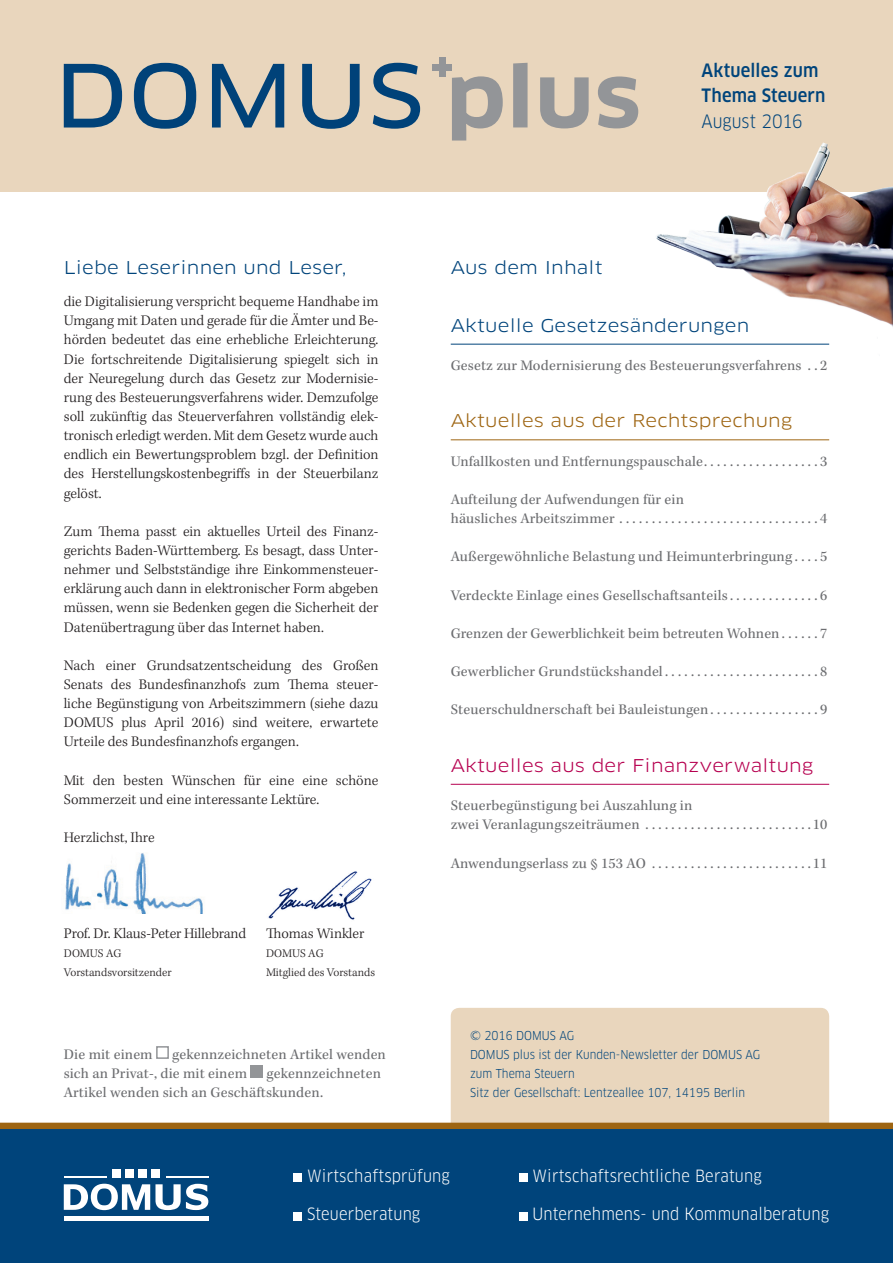
<style>
.page{position:relative;width:893px;height:1263px;background:#fff}
.page>*{position:absolute;margin:0;border:0;box-sizing:border-box;transform-origin:0 0}
.t1{font:500 18px/25.5px "Clan Pro Narr";letter-spacing:.01em;color:#00447b}
.t2{font:18px "Clan Pro Narr";letter-spacing:-.005em;color:#00447b}
.t3{font:expanded 17.25px "Clan Pro";letter-spacing:.01em;color:#00447b}
.t4{font:expanded 17.25px "Clan Pro";letter-spacing:.01em;color:#b60150}
.t5{font:expanded 17.25px "Clan Pro";letter-spacing:.01em;color:#9e6512}
.t6{font:16.5px "Clan Pro Narr";letter-spacing:.01em;color:#fff}
.t7{font:300 15px/19.2px "Kepler Std";color:#231f20;text-align:justify}
.t8{font:15px/19.2px "Kepler Std";letter-spacing:.01em;color:#6c6d70}
.t9{font:12px/19.2px "Clan Pro Narr";color:#00447b}
.t10{font:300 12px/19.2px "Kepler Std";color:#231f20}
</style>
<div class="page">
<div style="left:451px;top:1008px;width:378px;height:134px;background:#e9d6bd;border-radius:9px"></div>
<div style="left:0;top:1126px;width:893px;height:137px;background:#00447b"></div>
<div style="left:0;top:1123px;width:893px;height:6px;background:#9e6512"></div>
<div style="left:0;top:0;width:893px;height:191px;background:#e9d6bd"></div>
<svg style="left:64px;top:64px;width:58px;height:64px"></svg>
<svg style="left:134px;top:63px;width:62px;height:66px"></svg>
<svg style="left:212px;top:64px;width:72px;height:64px"></svg>
<svg style="left:302px;top:64px;width:58px;height:65px"></svg>
<svg style="left:373px;top:63px;width:47px;height:66px"></svg>
<svg style="left:452px;top:76px;width:51px;height:65px"></svg>
<svg style="left:513px;top:63px;width:15px;height:64px"></svg>
<svg style="left:540px;top:77px;width:49px;height:51px"></svg>
<svg style="left:598px;top:76px;width:40px;height:52px"></svg>
<div style="left:439px;top:57px;width:6px;height:20px;background:#939598"></div>
<div style="left:433px;top:64px;width:19px;height:6px;background:#939598"></div>
<div style="left:113px;top:1169px;width:8px;height:9px;background:#fff"></div>
<div style="left:125px;top:1169px;width:9px;height:9px;background:#fff"></div>
<div style="left:138px;top:1169px;width:9px;height:9px;background:#fff"></div>
<div style="left:151px;top:1169px;width:8px;height:9px;background:#fff"></div>
<hr style="left:64px;top:1216px;width:144px;height:4px;background:#fff">
<hr style="left:64px;top:1176px;width:42px;height:2px;background:#fff">
<hr style="left:166px;top:1176px;width:42px;height:2px;background:#fff">
<svg style="left:64px;top:1184px;width:144px;height:26px"></svg>
<img style="left:651px;top:142px;width:242px;height:203px">
<div style="left:293px;top:1174px;width:9px;height:8px;background:#fff"></div>
<div style="left:293px;top:1212px;width:9px;height:8px;background:#fff"></div>
<div style="left:519px;top:1174px;width:8px;height:8px;background:#fff"></div>
<div style="left:519px;top:1212px;width:8px;height:8px;background:#fff"></div>
<img style="left:268px;top:871px;width:104px;height:49px">
<img style="left:65px;top:853px;width:138px;height:61px">
<hr style="left:451px;top:344px;width:378px;height:1px;background:#00447b">
<hr style="left:451px;top:439px;width:378px;height:1px;background:#9e6512">
<hr style="left:451px;top:784px;width:378px;height:1px;background:#b60150">
<div style="left:156px;top:1046px;width:13px;height:13px;border:2px solid #939598"></div>
<div style="left:250px;top:1065px;width:13px;height:13px;background:#939598"></div>
<p class="t3" style="left:64px;top:257px;width:284px">Liebe Leserinnen und Leser,</p>
<p class="t7" style="left:64px;top:292px;width:316px">die Digitalisierung verspricht bequeme Handhabe im Umgang mit Daten und gerade für die Ämter und Be&shy;hörden bedeutet das eine erhebliche Erleichterung.<br>Die fortschreitende Digitalisierung spiegelt sich in der Neuregelung durch das Gesetz zur Modernisie&shy;rung des Besteuerungsverfahrens wider. Demzufolge soll zukünftig das Steuerverfahren vollständig elek&shy;tronisch erledigt werden. Mit dem Gesetz wurde auch endlich ein Bewertungsproblem bzgl. der Definition des Herstellungskostenbegriffs in der Steuerbilanz gelöst.</p>
<p class="t7" style="left:64px;top:522px;width:316px">Zum Thema passt ein aktuelles Urteil des Finanz&shy;gerichts Baden-Württemberg. Es besagt, dass Unter&shy;nehmer und Selbstständige ihre Einkommensteuer&shy;erklärung auch dann in elektronischer Form abgeben müssen, wenn sie Bedenken gegen die Sicherheit der Datenübertragung über das Internet haben.</p>
<p class="t7" style="left:64px;top:656px;width:316px">Nach einer Grundsatzentscheidung des Großen Senats des Bundesfinanzhofs zum Thema steuer&shy;liche Begünstigung von Arbeitszimmern (siehe dazu DOMUS plus April 2016) sind weitere, erwartete Urteile des Bundesfinanzhofs ergangen.</p>
<p class="t7" style="left:64px;top:771px;width:316px">Mit den besten Wünschen für eine eine schöne<br>Sommerzeit und eine interessante Lektüre.</p>
<p class="t7" style="left:64px;top:828px;width:92px">Herzlichst, Ihre</p>
<p class="t7" style="left:64px;top:924px;width:184px">Prof. Dr. Klaus-Peter Hillebrand</p>
<p class="t10" style="left:64px;top:944px;width:109px">DOMUS AG<br>Vorstandsvorsitzender</p>
<p class="t7" style="left:266px;top:924px;width:100px">Thomas Winkler</p>
<p class="t10" style="left:266px;top:944px;width:111px">DOMUS AG<br>Mitglied des Vorstands</p>
<p class="t8" style="left:64px;top:1045px;width:324px;text-indent:108px">gekennzeichneten Artikel wenden sich an Privat-, die mit einem</p>
<p class="t8" style="left:64px;top:1045px;width:90px">Die mit einem</p>
<p class="t8" style="left:64px;top:1064px;width:319px;text-indent:203px">gekennzeichneten<br>Artikel wenden sich an Geschäftskunden.</p>
<p class="t3" style="left:451px;top:257px;width:153px">Aus dem Inhalt</p>
<p class="t1" style="left:702px;top:57px;width:125px">Aktuelles zum<br>Thema Steuern</p>
<p class="t2" style="left:702px;top:110px;width:102px">August 2016</p>
<p class="t3" style="left:451px;top:315px;width:300px">Aktuelle Gesetzesänderungen</p>
<p class="t8" style="left:451px;top:356px;width:378px">Gesetz zur Modernisierung des Besteuerungsverfahrens . 2</p>
<p class="t5" style="left:451px;top:411px;width:343px">Aktuelles aus der Rechtsprechung</p>
<p class="t8" style="left:451px;top:452px;width:378px">Unfallkosten und Entfernungspauschale . . . . . . . . . . . . . . . . . 3</p>
<p class="t8" style="left:451px;top:490px;width:378px">Aufteilung der Aufwendungen für ein<br>häusliches Arbeitszimmer .............................. 4</p>
<p class="t8" style="left:451px;top:548px;width:378px">Außergewöhnliche Belastung und Heimunterbringung . . . 5</p>
<p class="t8" style="left:451px;top:586px;width:378px">Verdeckte Einlage eines Gesellschaftsanteils . . . . . . . . . . . . . 6</p>
<p class="t8" style="left:451px;top:624px;width:378px">Grenzen der Gewerblichkeit beim betreuten Wohnen . . . . . 7</p>
<p class="t8" style="left:451px;top:662px;width:378px">Gewerblicher Grundstückshandel . . . . . . . . . . . . . . . . . . . . . . . 8</p>
<p class="t8" style="left:451px;top:701px;width:378px">Steuerschuldnerschaft bei Bauleistungen . . . . . . . . . . . . . . . . 9</p>
<p class="t4" style="left:451px;top:755px;width:364px">Aktuelles aus der Finanzverwaltung</p>
<p class="t8" style="left:451px;top:796px;width:378px">Steuerbegünstigung bei Auszahlung in<br>zwei Veranlagungszeiträumen . . . . . . . . . . . . . . . . . . . . . . . . . 10</p>
<p class="t8" style="left:451px;top:854px;width:378px">Anwendungserlass zu § 153 AO ........................ 11</p>
<p class="t9" style="left:470px;top:1026px;width:292px">© 2016 DOMUS AG<br>DOMUS plus ist der Kunden-Newsletter der DOMUS AG zum Thema Steuern<br>Sitz der Gesellschaft: Lentzeallee 107, 14195 Berlin</p>
<p class="t6" style="left:307px;top:1166px;width:144px">Wirtschaftsprüfung</p>
<p class="t6" style="left:307px;top:1204px;width:115px">Steuerberatung</p>
<p class="t6" style="left:532px;top:1166px;width:231px">Wirtschaftsrechtliche Beratung</p>
<p class="t6" style="left:532px;top:1204px;width:298px">Unternehmens- und Kommunalberatung</p>
</div>
